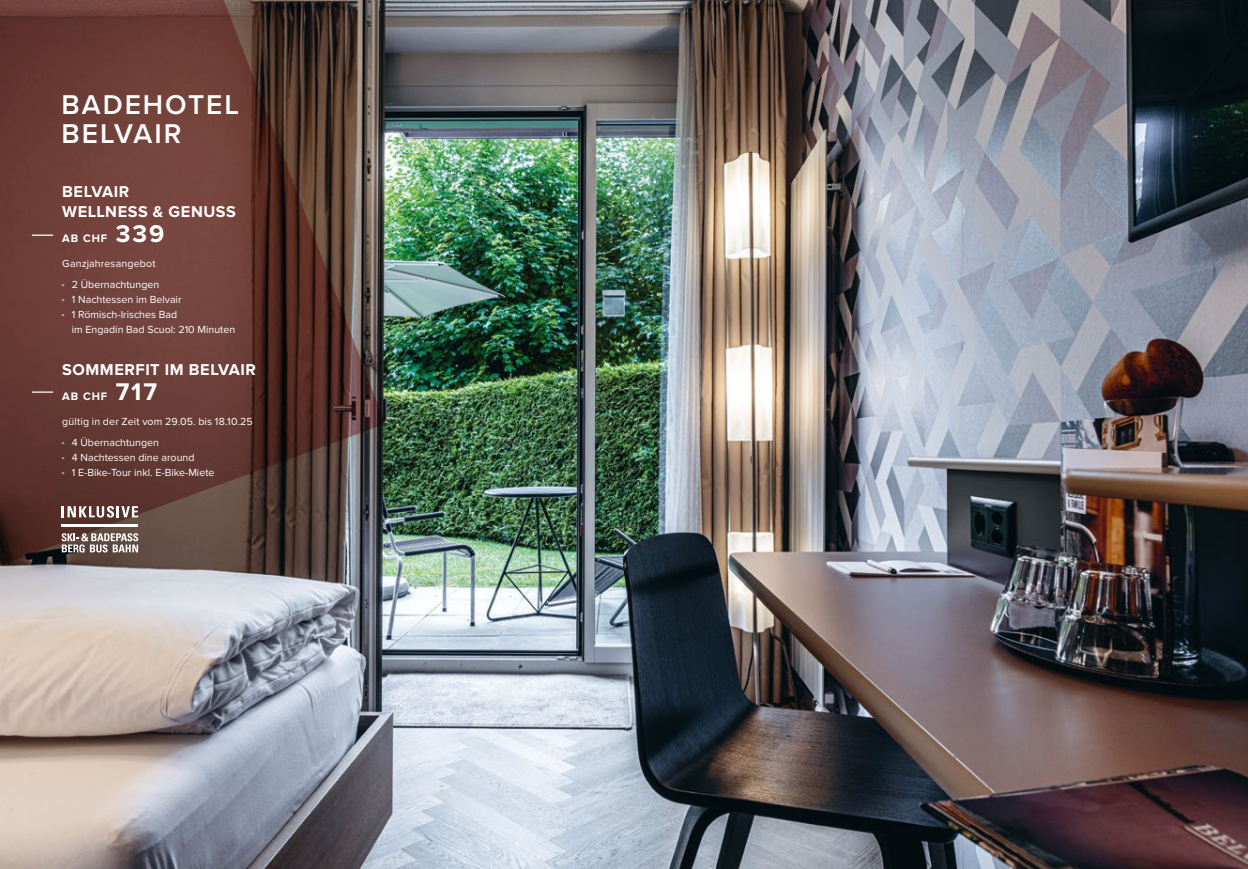
<style>
.page{position:relative;width:1248px;height:869px;background:#fff}
.page>*{position:absolute;margin:0;border:0;box-sizing:border-box;transform-origin:0 0}
.t1{font:600 28.12px/28.8px "Proxima Nova";letter-spacing:.07em;color:#fff}
.t2{font:700 25px "Proxima Nova";letter-spacing:.08em;color:#fff}
.t3{font:700 16.25px/20px "Proxima Nova";letter-spacing:.035em;color:#fff}
.t4{font:700 11.25px "Proxima Nova";letter-spacing:.08em;color:#fff}
.t5{font:10.62px/21.2px "Proxima Nova";color:#fff}
</style>
<div class="page">
<img style="left:0;top:0;width:1247px;height:868px">
<svg style="left:0;top:0;width:385px;height:569px;background:#603d36"></svg>
<hr style="left:32px;top:234px;width:21px;height:2px;background:#fff">
<svg style="left:32px;top:391px;width:21px;height:1px"></svg>
<svg style="left:62px;top:506px;width:76px;height:11px"></svg>
<hr style="left:62px;top:524px;width:76px;height:2px;background:#fff">
<svg style="left:62px;top:533px;width:76px;height:19px"></svg>
<h1 class="t1" style="left:62px;top:90px;width:179px">BADEHOTEL<br>BELVAIR</h1>
<h3 class="t3" style="left:62px;top:182px;width:175px">BELVAIR<br>WELLNESS &amp; GENUSS</h3>
<p class="t4" style="left:62px;top:232px;width:46px">AB CHF</p>
<h2 class="t2" style="left:116px;top:219px;width:50px">339</h2>
<p class="t5" style="left:62px;top:253px;width:98px">Ganzjahresangebot ˚ 2 Übernachtungen</p>
<p class="t5" style="left:62px;top:289px;width:121px">˚ 1 Nachtessen im Belvair</p>
<p class="t5" style="left:62px;top:304px;width:116px">˚ 1 Römisch-Irisches Bad</p>
<p class="t5" style="left:72px;top:319px;width:165px">im Engadin Bad Scuol: 210 Minuten</p>
<h3 class="t3" style="left:62px;top:359px;width:195px">SOMMERFIT IM BELVAIR</h3>
<p class="t4" style="left:62px;top:389px;width:46px">AB CHF</p>
<h2 class="t2" style="left:116px;top:377px;width:43px">717</h2>
<p class="t5" style="left:62px;top:410px;width:192px">gültig in der Zeit vom 29.05. bis 18.10.25 ˚ 4 Übernachtungen</p>
<p class="t5" style="left:62px;top:450px;width:154px;line-height:15px">˚ 4 Nachtessen dine around<br>˚ 1 E-Bike-Tour inkl. E-Bike-Miete</p>
</div>
